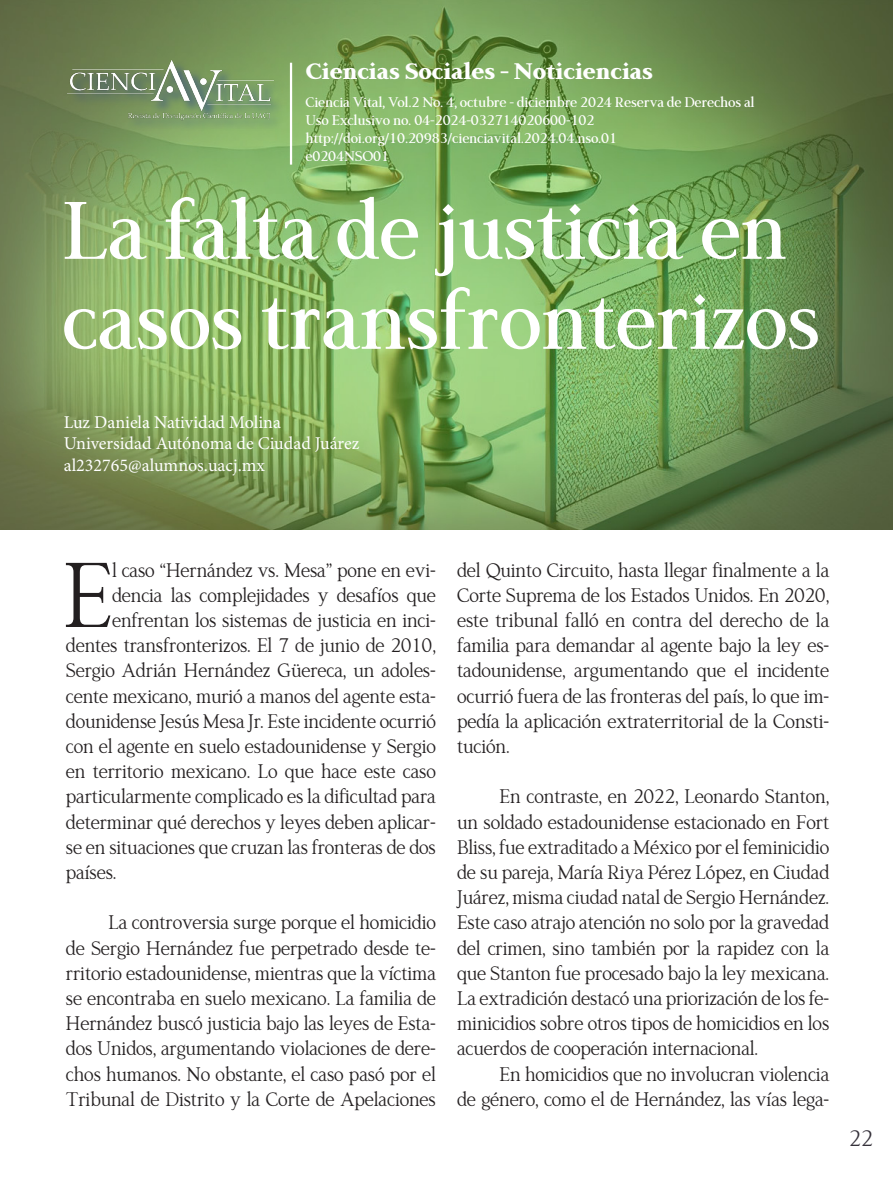
<style>
.page{position:relative;width:893px;height:1188px;background:#fff}
.page>*{position:absolute;margin:0;border:0;box-sizing:border-box;transform-origin:0 0}
.texto{font:98.1px "LT Remark";color:#231f20}
.titulo{font:700 87px/90px "LT Remark";color:#fff}
.SECCIONES{font:900 24px "LT Remark";color:#fff}
.Estilo_de_párrafo_1{font:24px "LT Remark";color:#36323b}
.texto-2{font:21px/25.2px "LT Remark";color:#231f20;text-align:justify}
.t1{font:18px "Minion Pro";color:#fff}
.referencias{font:700 15px/18px "LT Remark";color:#fff}
</style>
<div class="page">
<img style="left:0;top:0;width:893px;height:529px">
<div style="left:67px;top:59px;width:219px;height:73px;background:#253f8e;opacity:.75"></div>
<img style="left:64px;top:56px;width:213px;height:68px">
<hr style="left:290px;top:63px;width:2px;height:102px;background:#fff">
<p class="SECCIONES" style="left:306px;top:56px;width:349px">Ciencias Sociales - Noticiencias</p>
<p class="referencias" style="left:306px;top:93px;width:450px">Ciencia Vital, Vol.2 No. 4, octubre - diciembre 2024 Reserva de Derechos al<br>Uso Exclusivo no. 04-2024-032714020600-102</p>
<p class="referencias" style="left:306px;top:129px;width:313px">http://doi.org/10.20983/cienciavital.2024.04.nso.01</p>
<p class="referencias" style="left:306px;top:147px;width:85px">e0204NSO01</p>
<p class="titulo" style="left:64px;top:186px;width:759px">La falta de justicia en casos transfronterizos</p>
<p class="t1" style="left:64px;top:410px;width:219px">Luz Daniela Natividad Molina</p>
<p class="t1" style="left:64px;top:431px;width:297px">Universidad Autónoma de Ciudad Juárez</p>
<p class="t1" style="left:64px;top:453px;width:203px">al232765@alumnos.uacj.mx</p>
<p class="texto" style="left:63px;top:537px;width:50px">E</p>
<p class="texto-2" style="left:112px;top:557px;width:325px">l caso “Hernández vs. Mesa” pone en evi-</p>
<p class="texto-2" style="left:112px;top:582px;width:325px">dencia las complejidades y desafíos que</p>
<p class="texto-2" style="left:112px;top:607px;width:325px">enfrentan los sistemas de justicia en inci-</p>
<p class="texto-2" style="left:66px;top:632px;width:371px">dentes transfronterizos. El 7 de junio de 2010,</p>
<p class="texto-2" style="left:66px;top:658px;width:371px">Sergio Adrián Hernández Güereca, un adoles-</p>
<p class="texto-2" style="left:66px;top:683px;width:371px">cente mexicano, murió a manos del agente esta-</p>
<p class="texto-2" style="left:66px;top:708px;width:371px">dounidense Jesús Mesa Jr. Este incidente ocurrió</p>
<p class="texto-2" style="left:66px;top:733px;width:371px">con el agente en suelo estadounidense y Sergio</p>
<p class="texto-2" style="left:66px;top:758px;width:371px">en territorio mexicano. Lo que hace este caso</p>
<p class="texto-2" style="left:66px;top:784px;width:371px">particularmente complicado es la dificultad para</p>
<p class="texto-2" style="left:66px;top:809px;width:371px">determinar qué derechos y leyes deben aplicar-</p>
<p class="texto-2" style="left:66px;top:834px;width:371px">se en situaciones que cruzan las fronteras de dos</p>
<p class="texto-2" style="left:66px;top:859px;width:52px">países.</p>
<p class="texto-2" style="left:66px;top:910px;width:371px;text-indent:43px">La controversia surge porque el homicidio de Sergio Hernández fue perpetrado desde te&shy;rritorio estadounidense, mientras que la víctima se encontraba en suelo mexicano. La familia de Hernández buscó justicia bajo las leyes de Esta&shy;dos Unidos, argumentando violaciones de dere&shy;chos humanos. No obstante, el caso pasó por el Tribunal de Distrito y la Corte de Apelaciones</p>
<p class="texto-2" style="left:457px;top:557px;width:374px">del Quinto Circuito, hasta llegar finalmente a la Corte Suprema de los Estados Unidos. En 2020, este tribunal falló en contra del derecho de la familia para demandar al agente bajo la ley es&shy;tadounidense, argumentando que el incidente ocurrió fuera de las fronteras del país, lo que im&shy;pedía la aplicación extraterritorial de la Consti&shy;tución.</p>
<p class="texto-2" style="left:457px;top:784px;width:374px;text-indent:43px">En contraste, en 2022, Leonardo Stanton, un soldado estadounidense estacionado en Fort Bliss, fue extraditado a México por el feminicidio de su pareja, María Riya Pérez López, en Ciudad Juárez, misma ciudad natal de Sergio Hernández.<br>Este caso atrajo atención no solo por la gravedad del crimen, sino también por la rapidez con la que Stanton fue procesado bajo la ley mexicana.<br>La extradición destacó una priorización de los fe&shy;minicidios sobre otros tipos de homicidios en los acuerdos de cooperación internacional.</p>
<p class="texto-2" style="left:457px;top:1061px;width:374px;text-align:right">En homicidios que no involucran violencia<br>de género, como el de Hernández, las vías lega-</p>
<p class="Estilo_de_párrafo_1" style="left:849px;top:1124px;width:25px">22</p>
</div>
